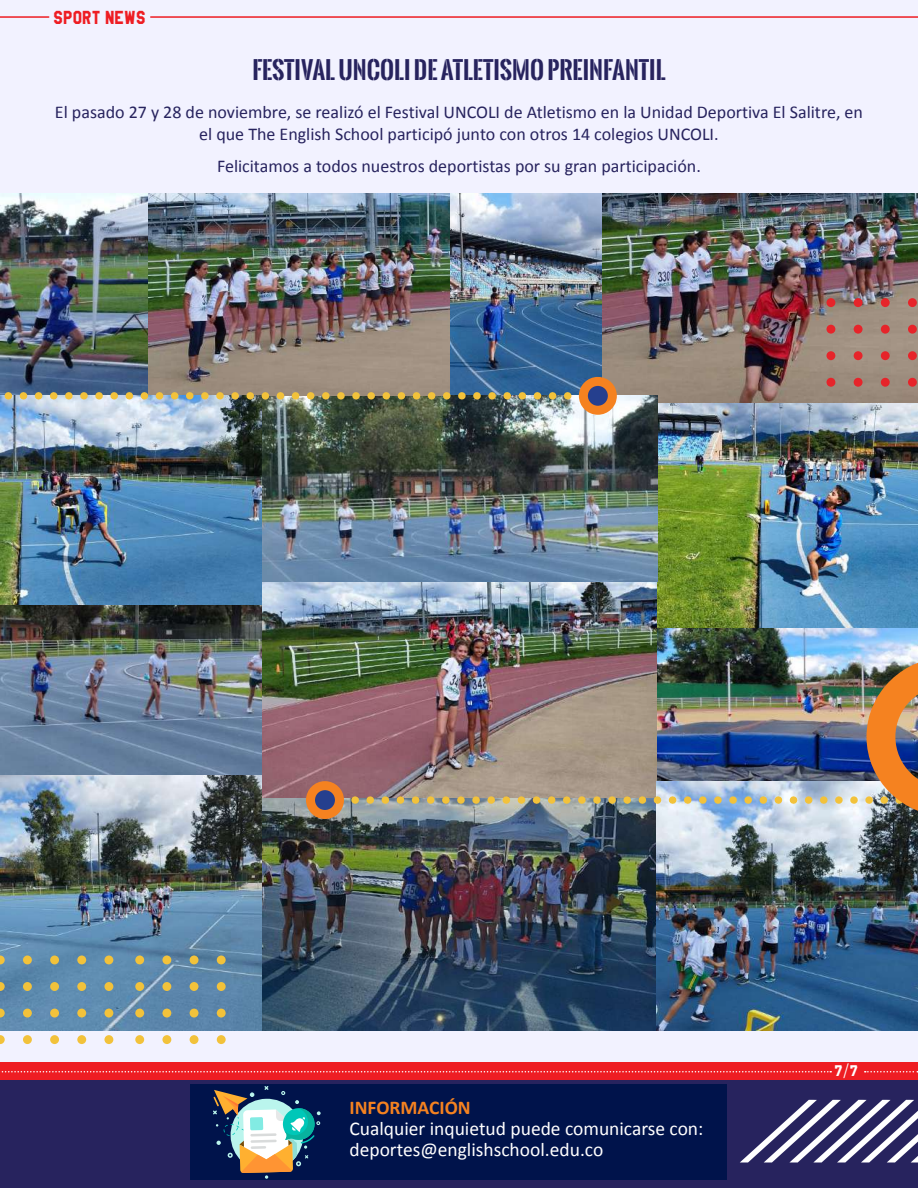
<style>
.page{position:relative;width:918px;height:1188px;background:#fff}
.page>*{position:absolute;margin:0;border:0;box-sizing:border-box;transform-origin:0 0}
.t1{font:700 24px "Oswald Stencil";color:#27235e}
.t2{font:19.5px/21px "Calibri";color:#fff}
.t3{font:700 19.5px "Calibri";color:#f58220}
.t4{font:18px/21.6px "Calibri";color:#27235e;text-align:center}
.t5{font:16.5px "High School USA Sans";letter-spacing:.01em;color:#ee1d23}
.t6{font:13.5px "High School USA Sans";color:#fff}
</style>
<div class="page">
<div style="left:0;top:1077px;width:918px;height:111px;background:#27235e"></div>
<div style="left:190px;top:1084px;width:538px;height:96px;background:#00134b"></div>
<svg style="left:213px;top:1086px;width:705px;height:94px"></svg>
<div style="left:0;top:1062px;width:918px;height:18px;background:#ee1d23"></div>
<svg style="left:1px;top:1071px;width:830px;height:1px"></svg>
<svg style="left:865px;top:1071px;width:53px;height:1px"></svg>
<div style="left:0;top:0;width:918px;height:1062px;background:#f2f2ff"></div>
<hr style="left:0;top:16px;width:49px;height:2px;background:#ee1d23">
<hr style="left:151px;top:16px;width:767px;height:2px;background:#ee1d23">
<img style="left:657px;top:403px;width:261px;height:225px">
<img style="left:602px;top:194px;width:316px;height:209px">
<img style="left:657px;top:628px;width:261px;height:402px">
<img style="left:261px;top:798px;width:396px;height:232px">
<img style="left:148px;top:194px;width:454px;height:198px">
<img style="left:261px;top:582px;width:396px;height:216px">
<img style="left:0;top:774px;width:261px;height:256px">
<img style="left:261px;top:396px;width:396px;height:186px">
<img style="left:0;top:193px;width:148px;height:199px">
<img style="left:0;top:400px;width:261px;height:374px">
<img style="left:0;top:392px;width:579px;height:8px">
<div style="left:583px;top:381px;width:29px;height:29px;background:#253f8e;border-radius:50%"></div>
<div style="left:579px;top:377px;width:38px;height:38px;border:9px solid #f58220;border-radius:50%"></div>
<div style="left:310px;top:786px;width:29px;height:29px;background:#253f8e;border-radius:50%"></div>
<div style="left:306px;top:781px;width:38px;height:38px;border:9px solid #f58220;border-radius:50%"></div>
<div style="left:827px;top:378px;width:8px;height:9px;background:#e6242a;border-radius:50%"></div>
<div style="left:827px;top:351px;width:8px;height:9px;background:#e6242a;border-radius:50%"></div>
<div style="left:827px;top:325px;width:8px;height:9px;background:#e6242a;border-radius:50%"></div>
<div style="left:827px;top:298px;width:8px;height:9px;background:#e6242a;border-radius:50%"></div>
<div style="left:854px;top:378px;width:9px;height:9px;background:#e6242a;border-radius:50%"></div>
<div style="left:854px;top:351px;width:9px;height:9px;background:#e6242a;border-radius:50%"></div>
<div style="left:854px;top:325px;width:9px;height:9px;background:#e6242a;border-radius:50%"></div>
<div style="left:854px;top:298px;width:9px;height:9px;background:#e6242a;border-radius:50%"></div>
<div style="left:881px;top:378px;width:9px;height:9px;background:#e6242a;border-radius:50%"></div>
<div style="left:881px;top:351px;width:9px;height:9px;background:#e6242a;border-radius:50%"></div>
<div style="left:881px;top:325px;width:9px;height:9px;background:#e6242a;border-radius:50%"></div>
<div style="left:881px;top:298px;width:9px;height:9px;background:#e6242a;border-radius:50%"></div>
<div style="left:908px;top:378px;width:9px;height:9px;background:#e6242a;border-radius:50%"></div>
<div style="left:908px;top:351px;width:9px;height:9px;background:#e6242a;border-radius:50%"></div>
<div style="left:908px;top:325px;width:9px;height:9px;background:#e6242a;border-radius:50%"></div>
<div style="left:908px;top:298px;width:9px;height:9px;background:#e6242a;border-radius:50%"></div>
<img style="left:340px;top:657px;width:578px;height:160px">
<svg style="left:0;top:1035px;width:5px;height:9px"></svg>
<svg style="left:0;top:1009px;width:5px;height:9px"></svg>
<svg style="left:0;top:982px;width:5px;height:9px"></svg>
<svg style="left:0;top:955px;width:5px;height:9px"></svg>
<div style="left:23px;top:1035px;width:9px;height:9px;background:#f2c23b;border-radius:50%"></div>
<div style="left:23px;top:1009px;width:9px;height:9px;background:#f2c23b;border-radius:50%"></div>
<div style="left:23px;top:982px;width:9px;height:9px;background:#f2c23b;border-radius:50%"></div>
<div style="left:23px;top:955px;width:9px;height:9px;background:#f2c23b;border-radius:50%"></div>
<div style="left:50px;top:1035px;width:9px;height:9px;background:#f2c23b;border-radius:50%"></div>
<div style="left:50px;top:1009px;width:9px;height:9px;background:#f2c23b;border-radius:50%"></div>
<div style="left:50px;top:982px;width:9px;height:9px;background:#f2c23b;border-radius:50%"></div>
<div style="left:50px;top:955px;width:9px;height:9px;background:#f2c23b;border-radius:50%"></div>
<div style="left:77px;top:1035px;width:9px;height:9px;background:#f2c23b;border-radius:50%"></div>
<div style="left:77px;top:1009px;width:9px;height:9px;background:#f2c23b;border-radius:50%"></div>
<div style="left:77px;top:982px;width:9px;height:9px;background:#f2c23b;border-radius:50%"></div>
<div style="left:77px;top:955px;width:9px;height:9px;background:#f2c23b;border-radius:50%"></div>
<div style="left:104px;top:1035px;width:9px;height:9px;background:#f2c23b;border-radius:50%"></div>
<div style="left:104px;top:1009px;width:9px;height:9px;background:#f2c23b;border-radius:50%"></div>
<div style="left:104px;top:982px;width:9px;height:9px;background:#f2c23b;border-radius:50%"></div>
<div style="left:104px;top:955px;width:9px;height:9px;background:#f2c23b;border-radius:50%"></div>
<div style="left:135px;top:1035px;width:9px;height:9px;background:#f2c23b;border-radius:50%"></div>
<div style="left:135px;top:1009px;width:9px;height:9px;background:#f2c23b;border-radius:50%"></div>
<div style="left:135px;top:982px;width:9px;height:9px;background:#f2c23b;border-radius:50%"></div>
<div style="left:135px;top:955px;width:9px;height:9px;background:#f2c23b;border-radius:50%"></div>
<div style="left:162px;top:1035px;width:9px;height:9px;background:#f2c23b;border-radius:50%"></div>
<div style="left:162px;top:1009px;width:9px;height:9px;background:#f2c23b;border-radius:50%"></div>
<div style="left:162px;top:982px;width:9px;height:9px;background:#f2c23b;border-radius:50%"></div>
<div style="left:162px;top:955px;width:9px;height:9px;background:#f2c23b;border-radius:50%"></div>
<div style="left:190px;top:1035px;width:8px;height:9px;background:#f2c23b;border-radius:50%"></div>
<div style="left:190px;top:1009px;width:8px;height:9px;background:#f2c23b;border-radius:50%"></div>
<div style="left:190px;top:982px;width:8px;height:9px;background:#f2c23b;border-radius:50%"></div>
<div style="left:190px;top:955px;width:8px;height:9px;background:#f2c23b;border-radius:50%"></div>
<div style="left:217px;top:1035px;width:9px;height:9px;background:#f2c23b;border-radius:50%"></div>
<div style="left:217px;top:1009px;width:9px;height:9px;background:#f2c23b;border-radius:50%"></div>
<div style="left:217px;top:982px;width:9px;height:9px;background:#f2c23b;border-radius:50%"></div>
<div style="left:217px;top:955px;width:9px;height:9px;background:#f2c23b;border-radius:50%"></div>
<p class="t5" style="left:53px;top:7px;width:94px">SPORT NEWS</p>
<h1 class="t1" style="left:253px;top:52px;width:415px">FESTIVAL UNCOLI DE ATLETISMO PREINFANTIL</h1>
<p class="t4" style="left:55px;top:101px;width:810px">El pasado 27 y 28 de noviembre, se realizó el Festival UNCOLI de Atletismo en la Unidad Deportiva El Salitre, en el que The English School participó junto con otros 14 colegios UNCOLI.</p>
<p class="t4" style="left:217px;top:155px;width:485px">Felicitamos a todos nuestros deportistas por su gran participación.</p>
<p class="t3" style="left:350px;top:1095px;width:123px">INFORMACIÓN</p>
<p class="t2" style="left:350px;top:1118px;width:355px">Cualquier inquietud puede comunicarse con: deportes@englishschool.edu.co</p>
<p class="t6" style="left:834px;top:1060px;width:25px">3/3</p>
<p class="t6" style="left:834px;top:1063px;width:25px">7/7</p>
</div>
